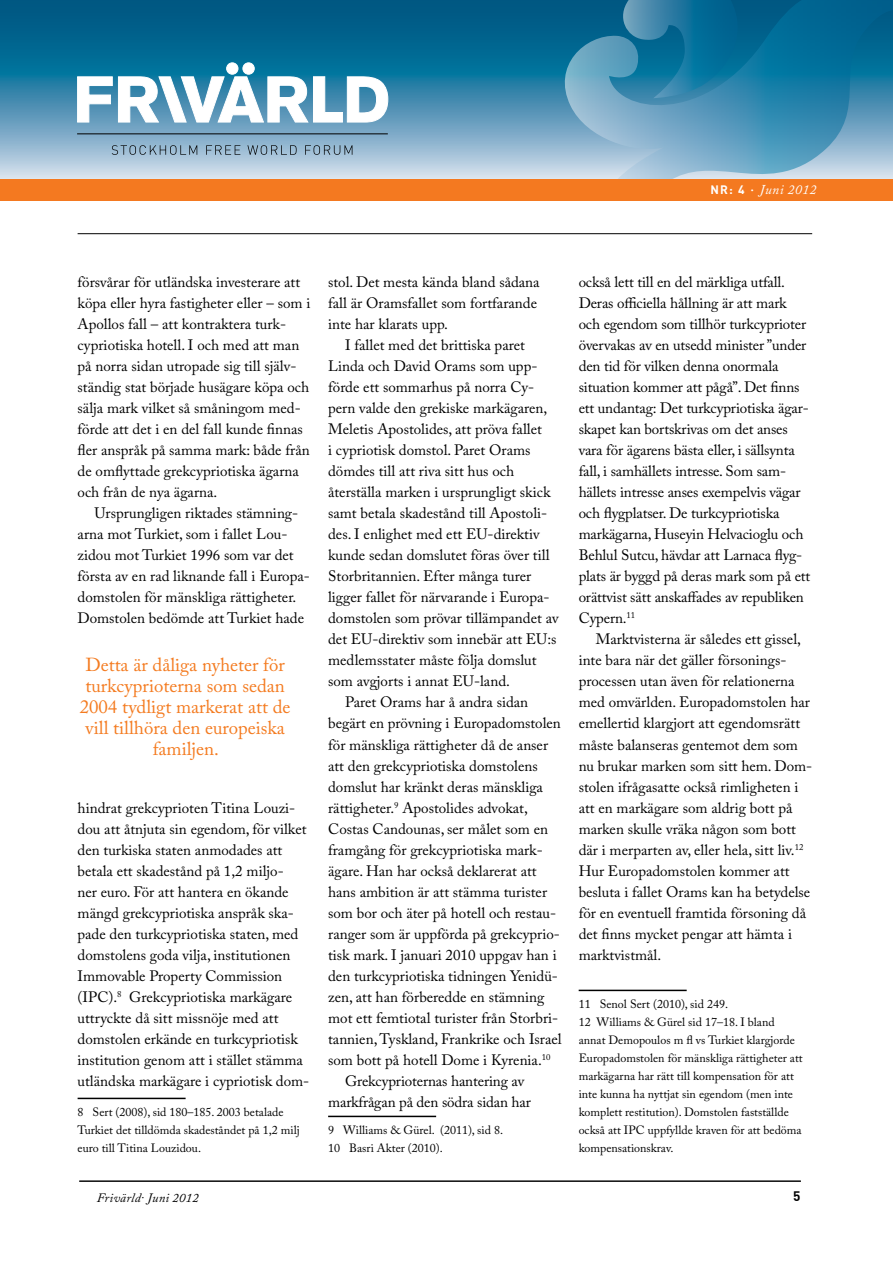
<style>
.page{position:relative;width:893px;height:1263px;background:#fff}
.page>*{position:absolute;margin:0;border:0;box-sizing:border-box;transform-origin:0 0}
.t1{font:18.75px/21px "Adobe Caslon Pro";color:#f47b20;text-align:center}
.t2{font:15px/21px "Adobe Caslon Pro";color:#000}
.t3{font:italic 13.5px "Adobe Caslon Pro";letter-spacing:.04em;color:#fff}
.t4{font:700 13.5px "DIN";color:#000}
.t5{font:italic 12.75px "Adobe Caslon Pro";letter-spacing:.02em;color:#000}
.t6{font:12px/18px "Adobe Caslon Pro";color:#000}
.s1{font-family:"DIN";font-weight:700;font-style:normal;font-size:12px}
.s2{font-weight:600;font-style:normal}
</style>
<div class="page">
<hr style="left:78px;top:233px;width:734px;height:1px;background:#000">
<svg style="left:0;top:0;width:565px;height:179px;background:#4189ab"></svg>
<svg style="left:565px;top:0;width:328px;height:179px;background:#4f94b6"></svg>
<svg style="left:616px;top:0;width:132px;height:98px;background:#1c789f"></svg>
<div style="left:0;top:179px;width:893px;height:22px;background:#f47920"></div>
<svg style="left:77px;top:76px;width:312px;height:47px"></svg>
<div style="left:227px;top:63px;width:11px;height:11px;background:#fff;border-radius:50%"></div>
<div style="left:226px;top:62px;width:12px;height:13px;border:1px solid #fff;border-radius:50%"></div>
<div style="left:243px;top:63px;width:11px;height:11px;background:#fff;border-radius:50%"></div>
<div style="left:243px;top:62px;width:12px;height:13px;border:1px solid #fff;border-radius:50%"></div>
<svg style="left:112px;top:145px;width:85px;height:10px"></svg>
<svg style="left:206px;top:145px;width:34px;height:10px"></svg>
<svg style="left:247px;top:145px;width:50px;height:10px"></svg>
<svg style="left:305px;top:145px;width:47px;height:10px"></svg>
<hr style="left:77px;top:133px;width:311px;height:1px;background:#000">
<hr style="left:78px;top:1098px;width:108px;height:1px;background:#000">
<hr style="left:328px;top:1116px;width:108px;height:1px;background:#000">
<hr style="left:579px;top:990px;width:108px;height:1px;background:#000">
<hr style="left:79px;top:1181px;width:722px;height:1px;background:#000">
<p class="t3" style="left:710px;top:182px;width:107px"><span class="s1">nr: 4</span> <span class="s2">·</span> Juni 2012</p>
<p class="t2" style="left:78px;top:272px;width:234px">försvårar för utländska investerare att köpa eller hyra fastigheter eller – som i Apollos fall – att kontraktera turk&shy;cypriotiska hotell. I och med att man på norra sidan utropade sig till själv&shy;ständig stat började husägare köpa och sälja mark vilket så småningom med&shy;förde att det i en del fall kunde finnas fler anspråk på samma mark: både från de omflyttade grekcypriotiska ägarna och från de nya ägarna.</p>
<p class="t2" style="left:78px;top:503px;width:232px;text-indent:17px">Ursprungligen riktades stämning&shy;arna mot Turkiet, som i fallet Lou&shy;zidou mot Turkiet 1996 som var det första av en rad liknande fall i Europa&shy;domstolen för mänskliga rättigheter.<br>Domstolen bedömde att Turkiet hade</p>
<p class="t1" style="left:80px;top:654px;width:212px">Detta är dåliga nyheter för turkcyprioterna som sedan<br>2004 tydligt markerat att de vill tillhöra den europeiska familjen.</p>
<p class="t2" style="left:78px;top:797px;width:233px">hindrat grekcyprioten Titina Louzi&shy;dou att åtnjuta sin egendom, för vilket den turkiska staten anmodades att betala ett skadestånd på 1,2 miljo-<br>ner euro. För att hantera en ökande mängd grekcypriotiska anspråk ska&shy;pade den turkcypriotiska staten, med domstolens goda vilja, institutionen Immovable Property Commission (IPC).<sup>8</sup> Grekcypriotiska markägare uttryckte då sitt missnöje med att domstolen erkände en turkcypriotisk institution genom att i stället stämma utländska markägare i cypriotisk dom-</p>
<p class="t6" style="left:78px;top:1103px;width:224px">8 Sert (2008), sid 180–185. 2003 betalade<br>Turkiet det tilldömda skadeståndet på 1,2 milj euro till Titina Louzidou.</p>
<p class="t5" style="left:97px;top:1190px;width:104px">Frivärld· Juni 2012</p>
<p class="t2" style="left:328px;top:272px;width:213px">stol. Det mesta kända bland sådana fall är Oramsfallet som fortfarande inte har klarats upp.</p>
<p class="t2" style="left:345px;top:335px;width:181px">I fallet med det brittiska paret</p>
<p class="t2" style="left:328px;top:356px;width:211px">Linda och David Orams som upp-</p>
<p class="t2" style="left:328px;top:377px;width:207px">förde ett sommarhus på norra Cy-</p>
<p class="t2" style="left:328px;top:398px;width:221px">pern valde den grekiske markägaren,</p>
<p class="t2" style="left:328px;top:419px;width:215px">Meletis Apostolides, att pröva fallet</p>
<p class="t2" style="left:328px;top:440px;width:204px">i cypriotisk domstol. Paret Orams</p>
<p class="t2" style="left:328px;top:461px;width:188px">dömdes till att riva sitt hus och</p>
<p class="t2" style="left:328px;top:482px;width:224px">återställa marken i ursprungligt skick</p>
<p class="t2" style="left:328px;top:503px;width:221px">samt betala skadestånd till Apostoli-</p>
<p class="t2" style="left:328px;top:524px;width:213px">des. I enlighet med ett EU-direktiv</p>
<p class="t2" style="left:328px;top:545px;width:223px">kunde sedan domslutet föras över till</p>
<p class="t2" style="left:328px;top:566px;width:205px">Storbritannien. Efter många turer</p>
<p class="t2" style="left:328px;top:587px;width:223px">ligger fallet för närvarande i Europa-</p>
<p class="t2" style="left:328px;top:608px;width:232px">domstolen som prövar tillämpandet av</p>
<p class="t2" style="left:328px;top:629px;width:230px">det EU-direktiv som innebär att EU:s</p>
<p class="t2" style="left:328px;top:650px;width:210px">medlemsstater måste följa domslut</p>
<p class="t2" style="left:328px;top:671px;width:183px">som avgjorts i annat EU-land.</p>
<p class="t2" style="left:345px;top:692px;width:185px">Paret Orams har å andra sidan</p>
<p class="t2" style="left:328px;top:713px;width:234px">begärt en prövning i Europadomstolen</p>
<p class="t2" style="left:328px;top:734px;width:222px">för mänskliga rättigheter då de anser</p>
<p class="t2" style="left:328px;top:755px;width:211px">att den grekcypriotiska domstolens</p>
<p class="t2" style="left:328px;top:776px;width:216px">domslut har kränkt deras mänskliga</p>
<p class="t2" style="left:328px;top:797px;width:201px">rättigheter.<sup>9</sup> Apostolides advokat,</p>
<p class="t2" style="left:328px;top:818px;width:222px">Costas Candounas, ser målet som en</p>
<p class="t2" style="left:328px;top:839px;width:215px">framgång för grekcypriotiska mark-</p>
<p class="t2" style="left:328px;top:860px;width:210px">ägare. Han har också deklarerat att</p>
<p class="t2" style="left:328px;top:881px;width:220px">hans ambition är att stämma turister</p>
<p class="t2" style="left:328px;top:902px;width:230px">som bor och äter på hotell och restau-</p>
<p class="t2" style="left:328px;top:923px;width:233px">ranger som är uppförda på grekcyprio-</p>
<p class="t2" style="left:328px;top:944px;width:230px">tisk mark. I januari 2010 uppgav han i</p>
<p class="t2" style="left:328px;top:965px;width:231px">den turkcypriotiska tidningen Yenidü-</p>
<p class="t2" style="left:328px;top:986px;width:218px">zen, att han förberedde en stämning</p>
<p class="t2" style="left:328px;top:1007px;width:232px">mot ett femtiotal turister från Storbri-</p>
<p class="t2" style="left:328px;top:1028px;width:235px">tannien, Tyskland, Frankrike och Israel</p>
<p class="t2" style="left:328px;top:1049px;width:224px">som bott på hotell Dome i Kyrenia.<sup>10</sup></p>
<p class="t2" style="left:345px;top:1070px;width:181px">Grekcyprioternas hantering av</p>
<p class="t2" style="left:328px;top:1091px;width:204px">markfrågan på den södra sidan har</p>
<p class="t6" style="left:328px;top:1121px;width:176px">9 Williams &amp; Gürel. (2011), sid 8.<br>10 Basri Akter (2010).</p>
<p class="t2" style="left:579px;top:272px;width:233px">också lett till en del märkliga utfall.<br>Deras officiella hållning är att mark och egendom som tillhör turkcyprioter övervakas av en utsedd minister ”under den tid för vilken denna onormala situation kommer att pågå”. Det finns ett undantag: Det turkcypriotiska ägar&shy;skapet kan bortskrivas om det anses vara för ägarens bästa eller, i sällsynta fall, i samhällets intresse. Som sam&shy;hällets intresse anses exempelvis vägar och flygplatser. De turkcypriotiska markägarna, Huseyin Helvacioglu och Behlul Sutcu, hävdar att Larnaca flyg&shy;plats är byggd på deras mark som på ett orättvist sätt anskaffades av republiken Cypern.<sup>11</sup></p>
<p class="t2" style="left:579px;top:629px;width:235px;text-indent:17px">Marktvisterna är således ett gissel, inte bara när det gäller försonings&shy;processen utan även för relationerna med omvärlden. Europadomstolen har emellertid klargjort att egendomsrätt måste balanseras gentemot dem som nu brukar marken som sitt hem. Dom&shy;stolen ifrågasatte också rimligheten i att en markägare som aldrig bott på marken skulle vräka någon som bott där i merparten av, eller hela, sitt liv.<sup>12<br></sup>Hur Europadomstolen kommer att besluta i fallet Orams kan ha betydelse för en eventuell framtida försoning då det finns mycket pengar att hämta i marktvistmål.</p>
<p class="t6" style="left:579px;top:995px;width:226px">11 Senol Sert (2010), sid 249.<br>12 Williams &amp; Gürel sid 17–18. I bland annat Demopoulos m fl vs Turkiet klargjorde Europadomstolen för mänskliga rättigheter att markägarna har rätt till kompensation för att inte kunna ha nyttjat sin egendom (men inte komplett restitution). Domstolen fastställde också att IPC uppfyllde kraven för att bedöma kompensationskrav.</p>
<p class="t4" style="left:793px;top:1188px;width:9px">5</p>
</div>
